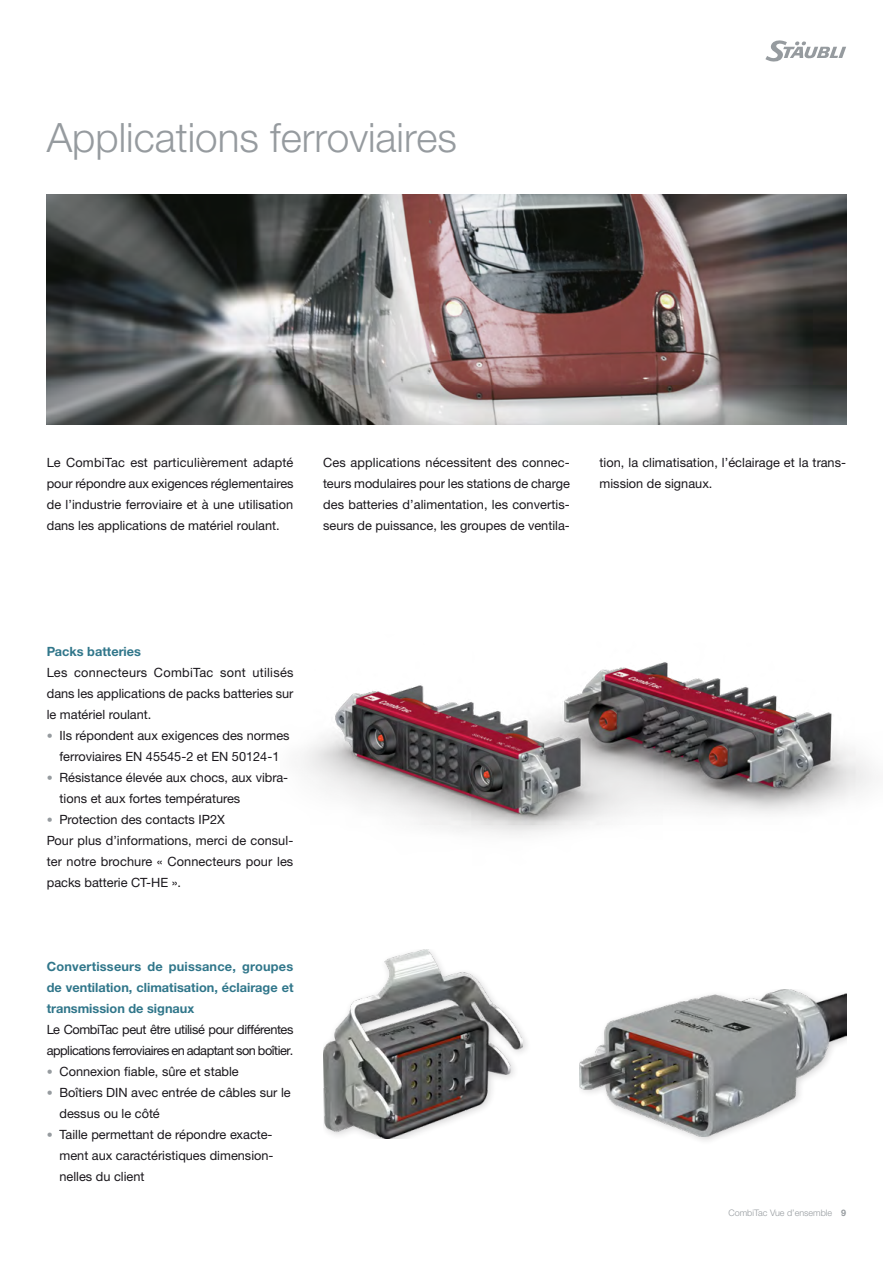
<style>
.page{position:relative;width:893px;height:1263px;background:#fff}
.page>*{position:absolute;margin:0;border:0;box-sizing:border-box;transform-origin:0 0}
.Headline_Inside_FR{font:300 40.5px "Helvetica Neue LTW1 G";color:#969b9f}
.RunningText_Inside_F{font:12.75px/21px "Helvetica Neue LTW1 G";color:#1a171c;text-align:justify}
.SubHeadRunningText_I{font:700 12.75px/21px "Helvetica Neue LTW1 G";color:#30768a;text-align:justify}
.RunningText_Inside_F-2{font:12.75px/21px "Helvetica Neue LTW1 G";letter-spacing:-.035em;color:#1a171c}
.t1{font:300 9px "Helvetica Neue LTW1 G";color:#969b9f}
.s1{font-weight:300;font-size:12px;color:#969b9f}
.s2{font-weight:700}
</style>
<div class="page">
<svg style="left:765px;top:40px;width:81px;height:22px"></svg>
<img style="left:47px;top:195px;width:799px;height:230px">
<img style="left:580px;top:990px;width:266px;height:146px">
<img style="left:323px;top:950px;width:199px;height:189px">
<img style="left:303px;top:662px;width:570px;height:173px">
<p class="Headline_Inside_FR" style="left:47px;top:113px;width:412px">Applications ferroviaires</p>
<p class="RunningText_Inside_F" style="left:47px;top:452px;width:248px">Le CombiTac est particulièrement adapté pour répondre aux exigences réglementaires de l’industrie ferroviaire et à une utilisation dans les applications de matériel roulant.</p>
<p class="RunningText_Inside_F" style="left:323px;top:452px;width:248px">Ces applications nécessitent des connec&shy;teurs modulaires pour les stations de charge des batteries d’alimentation, les convertis&shy;seurs de puissance, les groupes de ventila-</p>
<p class="RunningText_Inside_F" style="left:600px;top:452px;width:248px">tion, la climatisation, l’éclairage et la trans&shy;mission de signaux.</p>
<p class="SubHeadRunningText_I" style="left:47px;top:641px;width:96px">Packs batteries</p>
<p class="RunningText_Inside_F" style="left:47px;top:662px;width:248px">Les connecteurs CombiTac sont utilisés dans les applications de packs batteries sur le matériel roulant.</p>
<p class="RunningText_Inside_F" style="left:47px;top:725px;width:244px;text-align:center"><span class="s1">•</span> Ils répondent aux exigences des normes ferroviaires EN 45545-2 et EN 50124-1</p>
<p class="RunningText_Inside_F" style="left:60px;top:767px;width:230px;text-indent:-13px"><span class="s1">•</span> Résistance élevée aux chocs, aux vibra&shy;tions et aux fortes températures</p>
<p class="RunningText_Inside_F" style="left:47px;top:809px;width:180px"><span class="s1">•</span> Protection des contacts IP2X</p>
<p class="RunningText_Inside_F" style="left:47px;top:830px;width:248px">Pour plus d’informations, merci de consul&shy;ter notre brochure « Connecteurs pour les packs batterie CT-HE ».</p>
<p class="SubHeadRunningText_I" style="left:47px;top:956px;width:248px">Convertisseurs de puissance, groupes de ventilation, climatisation, éclairage et transmission de signaux</p>
<p class="RunningText_Inside_F-2" style="left:47px;top:1019px;width:248px">Le CombiTac peut être utilisé pour différentes applications ferroviaires en adaptant son boîtier.</p>
<p class="RunningText_Inside_F" style="left:47px;top:1061px;width:193px"><span class="s1">•</span> Connexion fiable, sûre et stable</p>
<p class="RunningText_Inside_F" style="left:60px;top:1082px;width:233px;text-indent:-13px"><span class="s1">•</span> Boîtiers DIN avec entrée de câbles sur le dessus ou le côté</p>
<p class="RunningText_Inside_F" style="left:60px;top:1124px;width:215px;text-indent:-13px"><span class="s1">•</span> Taille permettant de répondre exacte&shy;ment aux caractéristiques dimension&shy;nelles du client</p>
<p class="t1" style="left:728px;top:1207px;width:119px">CombiTac Vue d’ensemble <span class="s2">9</span></p>
</div>
